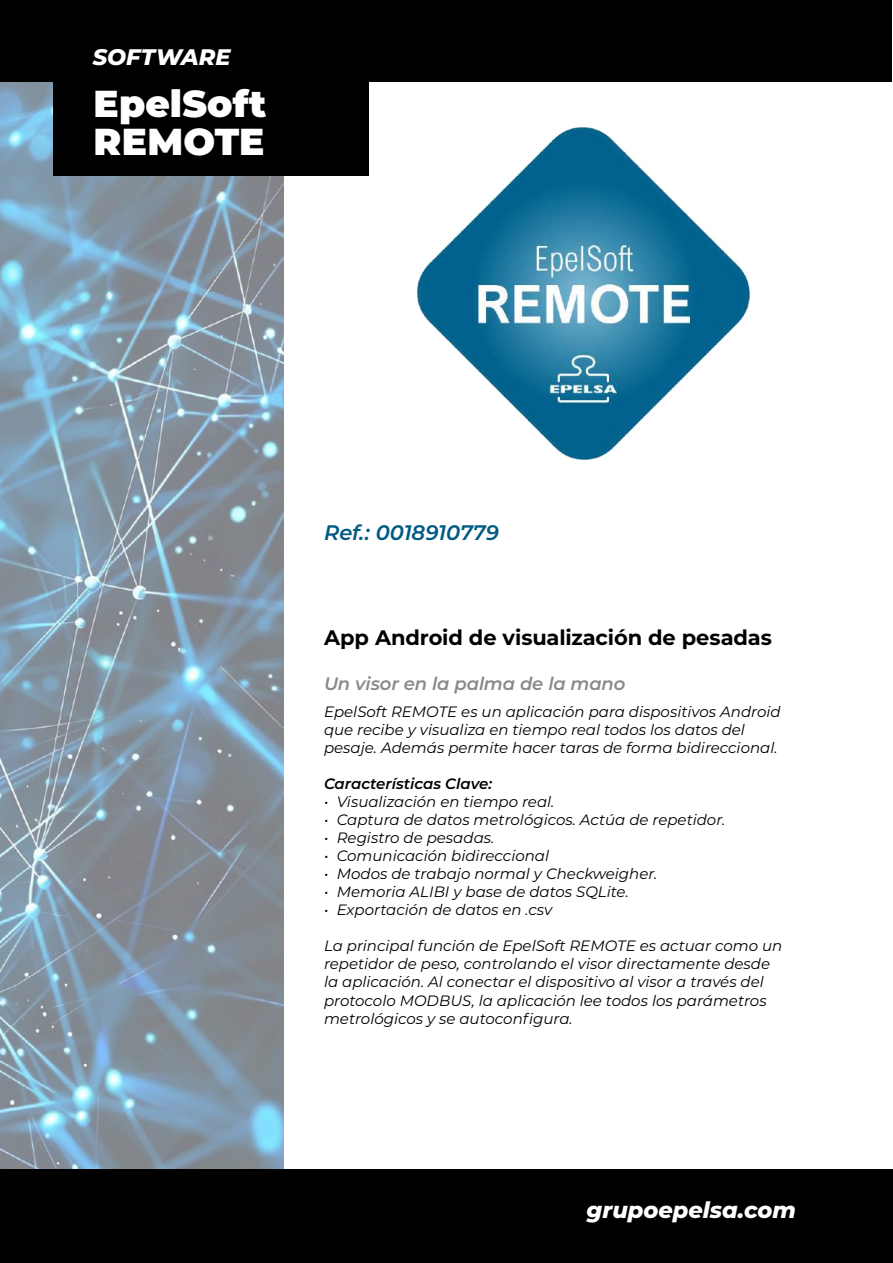
<style>
.page{position:relative;width:893px;height:1263px;background:#fff}
.page>*{position:absolute;margin:0;border:0;box-sizing:border-box;transform-origin:0 0}
.t1{font:900 37.5px/37.5px "Montserrat";letter-spacing:.005em;color:#fff}
.t2{font:italic 800 22.5px "Montserrat";color:#fff}
.t3{font:700 21px "Montserrat";letter-spacing:-.005em;color:#000}
.t4{font:italic 600 21px "Montserrat";letter-spacing:-.005em;color:#005a83}
.t5{font:italic 600 18px "Montserrat";letter-spacing:-.01em;color:#8a8989}
.t6{font:italic 15px/18px "Montserrat";color:#000}
.t7{font:italic 600 15px "Montserrat";color:#000}
</style>
<div class="page">
<img style="left:0;top:81px;width:284px;height:1088px">
<div style="left:0;top:1169px;width:893px;height:94px;background:#000"></div>
<div style="left:0;top:0;width:892px;height:81px;background:#000"></div>
<div style="left:53px;top:0;width:316px;height:176px;background:#000"></div>
<img style="left:416px;top:127px;width:333px;height:332px">
<h2 class="t2" style="left:93px;top:40px;width:139px">SOFTWARE</h2>
<h1 class="t1" style="left:94px;top:83px;width:174px">EpelSoft<br>REMOTE</h1>
<h3 class="t4" style="left:324px;top:518px;width:176px">Ref.: 0018910779</h3>
<h3 class="t3" style="left:324px;top:622px;width:449px">App Android de visualización de pesadas</h3>
<p class="t5" style="left:324px;top:671px;width:303px">Un visor en la palma de la mano</p>
<p class="t6" style="left:324px;top:703px;width:458px">EpelSoft REMOTE es un aplicación para dispositivos Android que recibe y visualiza en tiempo real todos los datos del pesaje. Además permite hacer taras de forma bidireccional.</p>
<p class="t7" style="left:324px;top:773px;width:170px">Características Clave:</p>
<p class="t6" style="left:324px;top:793px;width:232px">• Visualización en tiempo real.</p>
<p class="t6" style="left:324px;top:811px;width:403px">• Captura de datos metrológicos. Actúa de repetidor.</p>
<p class="t6" style="left:324px;top:829px;width:172px">• Registro de pesadas.</p>
<p class="t6" style="left:324px;top:847px;width:227px">• Comunicación bidireccional</p>
<p class="t6" style="left:324px;top:865px;width:335px">• Modos de trabajo normal y Checkweigher.</p>
<p class="t6" style="left:324px;top:883px;width:306px">• Memoria ALIBI y base de datos SQLite.</p>
<p class="t6" style="left:324px;top:901px;width:230px">• Exportación de datos en .csv</p>
<p class="t6" style="left:324px;top:937px;width:460px">La principal función de EpelSoft REMOTE es actuar como un repetidor de peso, controlando el visor directamente desde la aplicación. Al conectar el dispositivo al visor a través del protocolo MODBUS, la aplicación lee todos los parámetros metrológicos y se autoconfigura.</p>
<h2 class="t2" style="left:587px;top:1194px;width:211px">grupoepelsa.com</h2>
</div>
